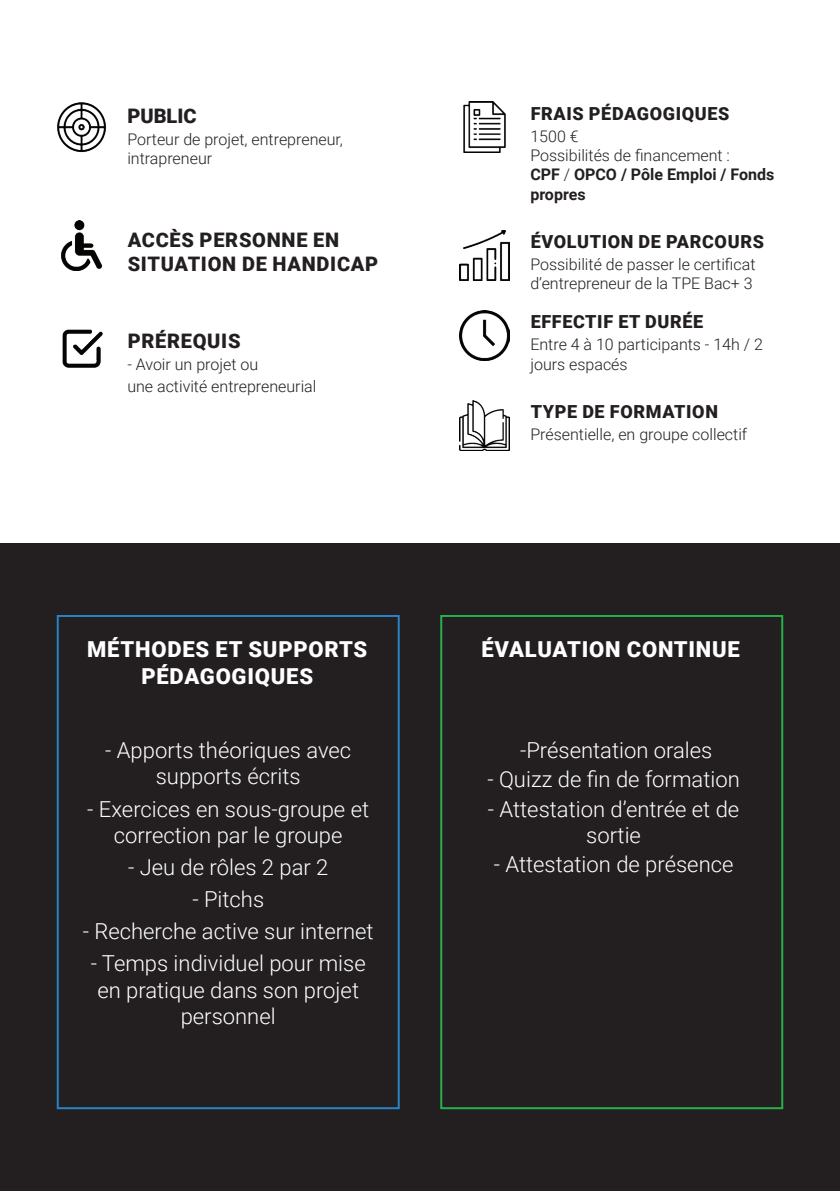
<style>
.page{position:relative;width:840px;height:1191px;background:#fff}
.page>*{position:absolute;margin:0;border:0;box-sizing:border-box;transform-origin:0 0}
.t1{font:300 22px/26.4px "Roboto";color:#fff;text-align:center}
.t2{font:900 22px/26.4px "Roboto";letter-spacing:.035em;color:#fff;text-align:center}
.t3{font:900 20px/24px "Roboto";letter-spacing:.035em;color:#231f20}
.t4{font:900 18px "Roboto";letter-spacing:.035em;color:#231f20}
.t5{font:300 16px/19.2px "Roboto";color:#231f20}
.s1{font-weight:700}
</style>
<div class="page">
<div style="left:0;top:543px;width:839px;height:648px;background:#231f20"></div>
<img style="left:463px;top:102px;width:43px;height:50px">
<img style="left:57px;top:102px;width:50px;height:50px">
<img style="left:61px;top:220px;width:42px;height:50px">
<img style="left:62px;top:329px;width:41px;height:39px">
<img style="left:459px;top:230px;width:50px;height:50px">
<img style="left:459px;top:310px;width:50px;height:50px">
<img style="left:459px;top:400px;width:50px;height:50px">
<div style="left:57px;top:615px;width:342px;height:494px;border:2px solid #2783c5"></div>
<div style="left:440px;top:615px;width:342px;height:494px;border:2px solid #24b04b"></div>
<p class="t3" style="left:127px;top:103px;width:71px">PUBLIC</p>
<p class="t5" style="left:127px;top:129px;width:217px">Porteur de projet, entrepreneur, intrapreneur</p>
<p class="t3" style="left:128px;top:227px;width:252px">ACCÈS PERSONNE EN<br>SITUATION DE HANDICAP</p>
<p class="t3" style="left:128px;top:328px;width:114px">PRÉREQUIS</p>
<p class="t5" style="left:127px;top:353px;width:190px;line-height:22px">- Avoir un projet ou<br>une activité entrepreneurial</p>
<p class="t4" style="left:530px;top:101px;width:200px">FRAIS PÉDAGOGIQUES</p>
<p class="t5" style="left:530px;top:126px;width:245px">1500 €<br>Possibilités de financement :<br><span class="s1">CPF</span> / <span class="s1">OPCO / Pôle Emploi / Fonds propres</span></p>
<p class="t4" style="left:530px;top:229px;width:235px">ÉVOLUTION DE PARCOURS</p>
<p class="t5" style="left:530px;top:254px;width:226px">Possibilité de passer le certificat d’entrepreneur de la TPE Bac+ 3</p>
<p class="t4" style="left:530px;top:309px;width:174px">EFFECTIF ET DURÉE</p>
<p class="t5" style="left:530px;top:334px;width:234px">Entre 4 à 10 participants - 14h / 2 jours espacés</p>
<p class="t4" style="left:530px;top:399px;width:189px">TYPE DE FORMATION</p>
<p class="t5" style="left:530px;top:424px;width:218px">Présentielle, en groupe collectif</p>
<p class="t2" style="left:87px;top:635px;width:282px">MÉTHODES ET SUPPORTS<br>PÉDAGOGIQUES</p>
<p class="t2" style="left:481px;top:635px;width:260px">ÉVALUATION CONTINUE</p>
<p class="t1" style="left:105px;top:736px;width:247px">- Apports théoriques avec supports écrits</p>
<p class="t1" style="left:87px;top:794px;width:283px">- Exercices en sous-groupe et correction par le groupe</p>
<p class="t1" style="left:128px;top:853px;width:202px">- Jeu de rôles 2 par 2</p>
<p class="t1" style="left:192px;top:885px;width:73px">- Pitchs</p>
<p class="t1" style="left:83px;top:917px;width:292px">- Recherche active sur internet</p>
<p class="t1" style="left:91px;top:949px;width:276px">- Temps individuel pour mise en pratique dans son projet personnel</p>
<p class="t1" style="left:520px;top:736px;width:194px">-Présentation orales</p>
<p class="t1" style="left:487px;top:765px;width:254px">- Quizz de fin de formation</p>
<p class="t1" style="left:487px;top:794px;width:253px">- Attestation d’entrée et de sortie</p>
<p class="t1" style="left:493px;top:850px;width:241px">- Attestation de présence</p>
</div>
